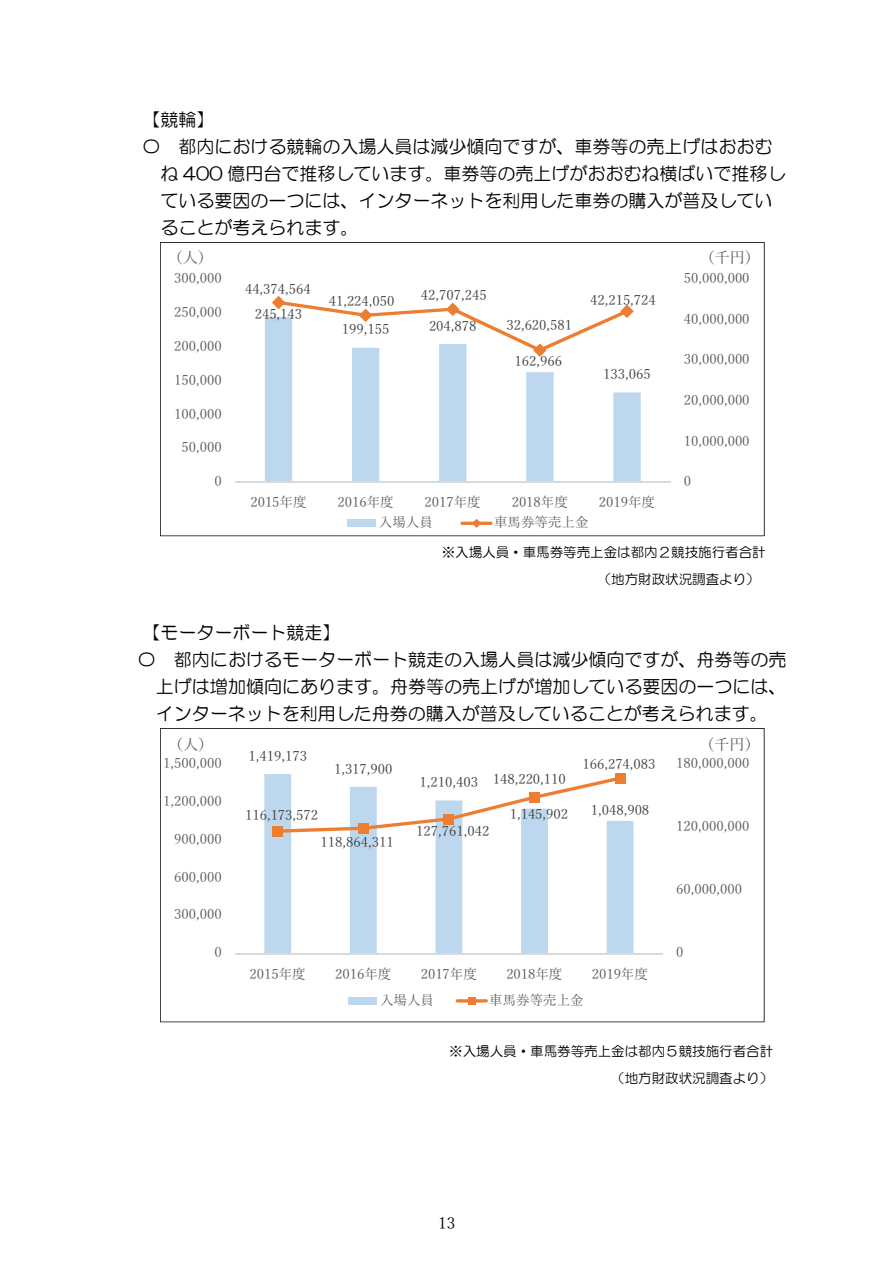
<style>
.page{position:relative;width:893px;height:1263px;background:#fff}
.page>*{position:absolute;margin:0;border:0;box-sizing:border-box;transform-origin:0 0}
.t1{font:18px "HG Maru Gothic MPRO";color:#000}
.t2{font:15.75px "Yu Mincho";color:#000}
.t3{font:15px "Yu Mincho";color:#595959}
.t4{font:13.5px "Yu Mincho";color:#595959}
.t5{font:13.5px "Yu Mincho";color:#404040}
.t6{font:13.5px/27px "HG Maru Gothic MPRO";color:#000}
</style>
<div class="page">
<svg style="left:160px;top:242px;width:605px;height:294px"></svg>
<svg style="left:160px;top:728px;width:605px;height:294px"></svg>
<h1 class="t1" style="left:142px;top:111px;width:73px">【競輪】</h1>
<h1 class="t1" style="left:142px;top:138px;width:632px">〇 都内における競輪の入場人員は減少傾向ですが、車券等の売上げはおおむ</h1>
<h1 class="t1" style="left:160px;top:165px;width:627px">ね 400 億円台で推移しています。車券等の売上げがおおむね横ばいで推移し</h1>
<h1 class="t1" style="left:160px;top:192px;width:614px">ている要因の一つには、インターネットを利用した車券の購入が普及してい</h1>
<h1 class="t1" style="left:160px;top:219px;width:199px">ることが考えられます。</h1>
<p class="t3" style="left:168px;top:243px;width:47px">（⼈）</p>
<p class="t3" style="left:700px;top:244px;width:62px">（千円）</p>
<p class="t4" style="left:174px;top:266px;width:49px">300,000</p>
<p class="t4" style="left:174px;top:300px;width:49px">250,000</p>
<p class="t4" style="left:174px;top:333px;width:49px">200,000</p>
<p class="t4" style="left:174px;top:367px;width:49px">150,000</p>
<p class="t4" style="left:174px;top:401px;width:49px">100,000</p>
<p class="t4" style="left:181px;top:435px;width:42px">50,000</p>
<p class="t4" style="left:214px;top:469px;width:9px">0</p>
<p class="t5" style="left:245px;top:276px;width:67px">44,374,564</p>
<p class="t5" style="left:255px;top:301px;width:49px">245,143</p>
<p class="t5" style="left:329px;top:289px;width:67px">41,224,050</p>
<p class="t5" style="left:421px;top:283px;width:67px">42,707,245</p>
<p class="t5" style="left:342px;top:317px;width:49px">199,155</p>
<p class="t5" style="left:429px;top:313px;width:49px">204,878</p>
<p class="t5" style="left:506px;top:313px;width:67px">32,620,581</p>
<p class="t5" style="left:515px;top:349px;width:49px">162,966</p>
<p class="t5" style="left:590px;top:288px;width:67px">42,215,724</p>
<p class="t5" style="left:603px;top:362px;width:49px">133,065</p>
<p class="t4" style="left:250px;top:490px;width:58px">2015年度</p>
<p class="t4" style="left:338px;top:490px;width:58px">2016年度</p>
<p class="t4" style="left:425px;top:490px;width:58px">2017年度</p>
<p class="t4" style="left:512px;top:490px;width:58px">2018年度</p>
<p class="t4" style="left:599px;top:490px;width:58px">2019年度</p>
<p class="t4" style="left:379px;top:510px;width:56px">⼊場⼈員</p>
<p class="t4" style="left:494px;top:510px;width:96px">⾞⾺券等売上⾦</p>
<p class="t4" style="left:684px;top:266px;width:67px">50,000,000</p>
<p class="t4" style="left:684px;top:306px;width:67px">40,000,000</p>
<p class="t4" style="left:684px;top:347px;width:67px">30,000,000</p>
<p class="t4" style="left:684px;top:388px;width:67px">20,000,000</p>
<p class="t4" style="left:684px;top:428px;width:67px">10,000,000</p>
<p class="t4" style="left:684px;top:469px;width:9px">0</p>
<p class="t6" style="left:598px;top:538px;width:170px;text-indent:-156px">※入場人員・車馬券等売上金は都内２競技施行者合計（地方財政状況調査より）</p>
<h1 class="t1" style="left:142px;top:624px;width:199px">【モーターボート競走】</h1>
<h1 class="t1" style="left:138px;top:651px;width:650px">〇 都内におけるモーターボート競走の入場人員は減少傾向ですが、舟券等の売</h1>
<h1 class="t1" style="left:156px;top:678px;width:632px">上げは増加傾向にあります。舟券等の売上げが増加している要因の一つには、</h1>
<h1 class="t1" style="left:156px;top:705px;width:614px">インターネットを利用した舟券の購入が普及していることが考えられます。</h1>
<p class="t3" style="left:168px;top:730px;width:47px">（⼈）</p>
<p class="t3" style="left:700px;top:730px;width:62px">（千円）</p>
<p class="t5" style="left:249px;top:743px;width:60px">1,419,173</p>
<p class="t4" style="left:676px;top:750px;width:75px">180,000,000</p>
<p class="t4" style="left:163px;top:750px;width:60px">1,500,000</p>
<p class="t5" style="left:582px;top:752px;width:75px">166,274,083</p>
<p class="t5" style="left:334px;top:756px;width:60px">1,317,900</p>
<p class="t5" style="left:493px;top:766px;width:75px">148,220,110</p>
<p class="t5" style="left:420px;top:770px;width:60px">1,210,403</p>
<p class="t4" style="left:163px;top:788px;width:60px">1,200,000</p>
<p class="t4" style="left:174px;top:826px;width:49px">900,000</p>
<p class="t4" style="left:174px;top:864px;width:49px">600,000</p>
<p class="t4" style="left:174px;top:902px;width:49px">300,000</p>
<p class="t4" style="left:214px;top:940px;width:9px">0</p>
<p class="t5" style="left:245px;top:802px;width:75px">116,173,572</p>
<p class="t5" style="left:321px;top:829px;width:75px">118,864,311</p>
<p class="t5" style="left:416px;top:818px;width:75px">127,761,042</p>
<p class="t5" style="left:510px;top:801px;width:60px">1,145,902</p>
<p class="t5" style="left:591px;top:798px;width:60px">1,048,908</p>
<p class="t4" style="left:250px;top:961px;width:58px">2015年度</p>
<p class="t4" style="left:335px;top:961px;width:58px">2016年度</p>
<p class="t4" style="left:421px;top:961px;width:58px">2017年度</p>
<p class="t4" style="left:506px;top:961px;width:58px">2018年度</p>
<p class="t4" style="left:592px;top:961px;width:58px">2019年度</p>
<p class="t4" style="left:380px;top:987px;width:55px">⼊場⼈員</p>
<p class="t4" style="left:489px;top:987px;width:96px">⾞⾺券等売上⾦</p>
<p class="t4" style="left:676px;top:813px;width:75px">120,000,000</p>
<p class="t4" style="left:676px;top:877px;width:67px">60,000,000</p>
<p class="t4" style="left:676px;top:940px;width:9px">0</p>
<p class="t6" style="left:449px;top:1038px;width:326px;text-align:right">※入場人員・車馬券等売上金は都内５競技施行者合計（地方財政状況調査より）</p>
<p class="t2" style="left:438px;top:1209px;width:19px">13</p>
</div>
